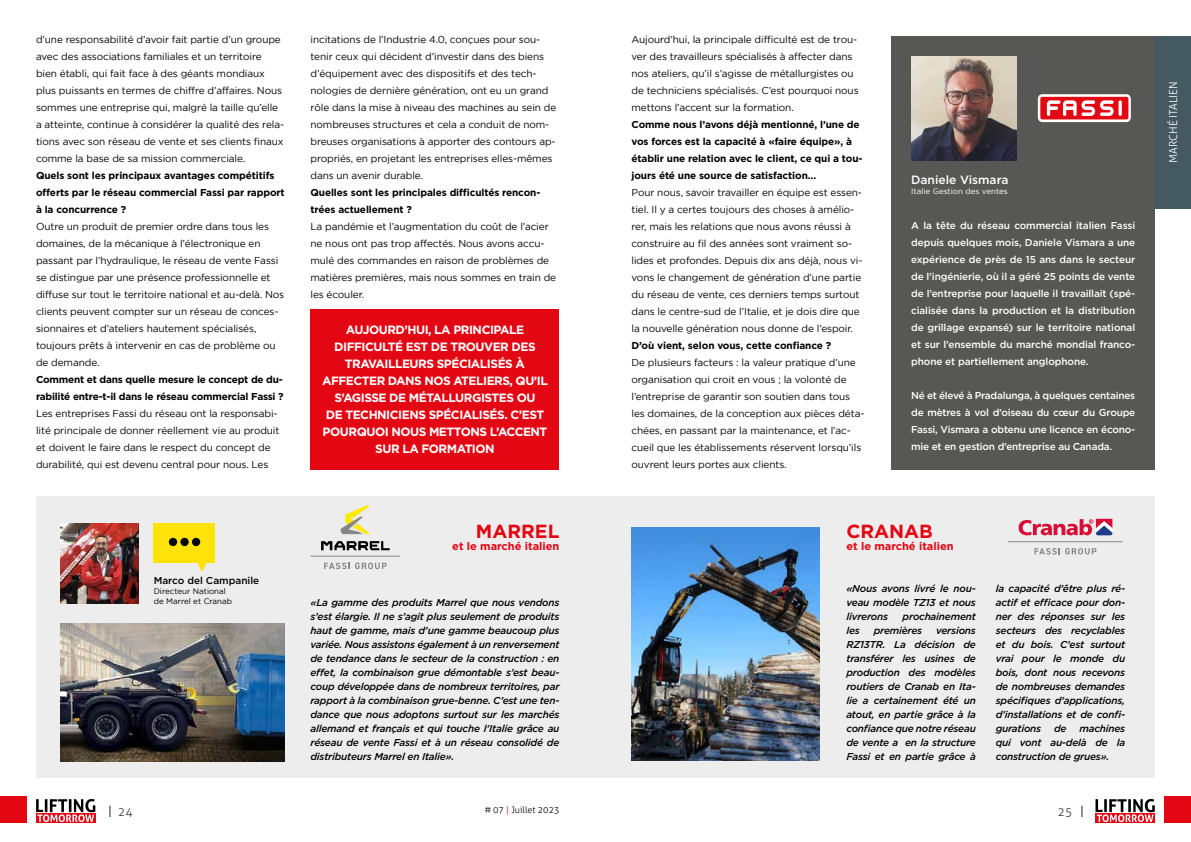
<style>
.page{position:relative;width:1191px;height:842px;background:#fff}
.page>*{position:absolute;margin:0;border:0;box-sizing:border-box;transform-origin:0 0}
.t1{font:700 19px "Gotham";color:#e30613}
.t2{font:700 12px/17px "Gotham";letter-spacing:-.04em;color:#fff;text-align:center}
.t3{font:500 12px "Gotham";color:#fff}
.t4{font:300 12px "Aller";color:#3c3c3b}
.t5{font:700 11px "Gotham";color:#e30613}
.t6{font:300 11px "Aller";color:#fff}
.t7{font:10px/17px "Gotham";letter-spacing:-.01em;color:#000}
.t8{font:italic 500 10px/14px "Gotham";letter-spacing:-.02em;color:#000;text-align:justify}
.t9{font:500 10px/17px "Gotham";letter-spacing:-.02em;color:#fff;text-align:justify}
.t10{font:700 10px/17px "Gotham";letter-spacing:-.01em;color:#000}
.t11{font:500 10px "Gotham";color:#000}
.t12{font:300 9px "Aller";color:#000}
.t13{font:8px/10px "Gotham";color:#000}
.t14{font:8px "Gotham";color:#fff}
.s1{color:#000}
.s2{color:#e30613}
</style>
<div class="page">
<div style="left:36px;top:813px;width:60px;height:10px;background:#e30613"></div>
<svg style="left:36px;top:799px;width:59px;height:23px"></svg>
<div style="left:1095px;top:813px;width:60px;height:10px;background:#e30613"></div>
<svg style="left:1095px;top:799px;width:59px;height:23px"></svg>
<div style="left:1155px;top:36px;width:36px;height:172px;background:#455963"></div>
<div style="left:1164px;top:797px;width:27px;height:26px;background:#e30613"></div>
<div style="left:0;top:797px;width:26px;height:26px;background:#e30613"></div>
<div style="left:310px;top:309px;width:249px;height:161px;background:#e30613"></div>
<div style="left:36px;top:496px;width:1119px;height:281px;background:#ededed"></div>
<div style="left:891px;top:36px;width:264px;height:434px;background:#575756"></div>
<div style="left:153px;top:523px;width:62px;height:39px;background:#fee208"></div>
<svg style="left:193px;top:562px;width:18px;height:10px"></svg>
<div style="left:169px;top:538px;width:8px;height:8px;background:#000;border-radius:50%"></div>
<div style="left:180px;top:538px;width:9px;height:8px;background:#000;border-radius:50%"></div>
<div style="left:192px;top:538px;width:8px;height:8px;background:#000;border-radius:50%"></div>
<img style="left:61px;top:524px;width:78px;height:80px">
<img style="left:61px;top:624px;width:224px;height:138px">
<img style="left:631px;top:527px;width:188px;height:233px">
<svg style="left:1018px;top:519px;width:94px;height:16px"></svg>
<hr style="left:1008px;top:541px;width:114px;height:1px;background:#878787">
<svg style="left:1034px;top:548px;width:62px;height:6px"></svg>
<svg style="left:340px;top:506px;width:30px;height:28px"></svg>
<svg style="left:321px;top:541px;width:69px;height:9px"></svg>
<hr style="left:310px;top:556px;width:90px;height:1px;background:#878787">
<svg style="left:324px;top:563px;width:63px;height:6px"></svg>
<img style="left:911px;top:57px;width:105px;height:103px">
<svg style="left:1037px;top:94px;width:93px;height:28px;background:#ec747b"></svg>
<p class="t7" style="left:36px;top:31px;width:250px">d’une responsabilité d’avoir fait partie d’un groupe avec des associations familiales et un territoire bien établi, qui fait face à des géants mondiaux plus puissants en termes de chiffre d’affaires. Nous sommes une entreprise qui, malgré la taille qu’elle a atteinte, continue à considérer la qualité des rela&shy;tions avec son réseau de vente et ses clients finaux comme la base de sa mission commerciale.</p>
<p class="t10" style="left:36px;top:167px;width:250px">Quels sont les principaux avantages compétitifs offerts par le réseau commercial Fassi par rapport à la concurrence ?</p>
<p class="t7" style="left:36px;top:218px;width:250px">Outre un produit de premier ordre dans tous les domaines, de la mécanique à l’électronique en passant par l’hydraulique, le réseau de vente Fassi se distingue par une présence professionnelle et diffuse sur tout le territoire national et au-delà. Nos clients peuvent compter sur un réseau de conces&shy;sionnaires et d’ateliers hautement spécialisés, toujours prêts à intervenir en cas de problème ou de demande.</p>
<p class="t10" style="left:36px;top:371px;width:249px">Comment et dans quelle mesure le concept de du&shy;rabilité entre-t-il dans le réseau commercial Fassi ?</p>
<p class="t7" style="left:36px;top:405px;width:245px">Les entreprises Fassi du réseau ont la responsabi&shy;lité principale de donner réellement vie au produit et doivent le faire dans le respect du concept de durabilité, qui est devenu central pour nous. Les</p>
<p class="t11" style="left:154px;top:574px;width:107px">Marco del Campanile</p>
<p class="t13" style="left:154px;top:586px;width:80px">Directeur National de Marrel et Cranab</p>
<p class="t7" style="left:310px;top:31px;width:247px">incitations de l’Industrie 4.0, conçues pour sou&shy;tenir ceux qui décident d’investir dans des biens d’équipement avec des dispositifs et des tech&shy;nologies de dernière génération, ont eu un grand rôle dans la mise à niveau des machines au sein de nombreuses structures et cela a conduit de nom&shy;breuses organisations à apporter des contours ap&shy;propriés, en projetant les entreprises elles-mêmes dans un avenir durable.</p>
<p class="t10" style="left:310px;top:184px;width:231px">Quelles sont les principales difficultés rencon&shy;trées actuellement ?</p>
<p class="t7" style="left:310px;top:218px;width:247px">La pandémie et l’augmentation du coût de l’acier ne nous ont pas trop affectés. Nous avons accu&shy;mulé des commandes en raison de problèmes de matières premières, mais nous sommes en train de les écouler.</p>
<p class="t2" style="left:322px;top:321px;width:227px">AUJOURD’HUI, LA PRINCIPALE<br>DIFFICULTÉ EST DE TROUVER DES<br>TRAVAILLEURS SPÉCIALISÉS À<br>AFFECTER DANS NOS ATELIERS, QU’IL<br>S’AGISSE DE MÉTALLURGISTES OU<br>DE TECHNICIENS SPÉCIALISÉS. C’EST<br>POURQUOI NOUS METTONS L’ACCENT<br>SUR LA FORMATION</p>
<h1 class="t1" style="left:476px;top:519px;width:85px">MARREL</h1>
<p class="t5" style="left:452px;top:539px;width:109px">et le marché italien</p>
<p class="t8" style="left:310px;top:596px;width:250px">«La gamme des produits Marrel que nous vendons s’est élargie. Il ne s’agit plus seulement de produits haut de gamme, mais d’une gamme beaucoup plus variée. Nous assistons également à un renversement de tendance dans le secteur de la construction : en effet, la combinaison grue démontable s’est beau&shy;coup développée dans de nombreux territoires, par rapport à la combinaison grue-benne. C’est une ten&shy;dance que nous adoptons surtout sur les marchés allemand et français et qui touche l’Italie grâce au réseau de vente Fassi et à un réseau consolidé de distributeurs Marrel en Italie».</p>
<p class="t7" style="left:631px;top:31px;width:229px">Aujourd’hui, la principale difficulté est de trou&shy;ver des travailleurs spécialisés à affecter dans nos ateliers, qu’il s’agisse de métallurgistes ou de techniciens spécialisés. C’est pourquoi nous mettons l’accent sur la formation.</p>
<p class="t10" style="left:631px;top:116px;width:233px">Comme nous l’avons déjà mentionné, l’une de vos forces est la capacité à «faire équipe», à établir une relation avec le client, ce qui a tou&shy;jours été une source de satisfaction...</p>
<p class="t7" style="left:631px;top:184px;width:232px">Pour nous, savoir travailler en équipe est essen&shy;tiel. Il y a certes toujours des choses à amélio&shy;rer, mais les relations que nous avons réussi à construire au fil des années sont vraiment so&shy;lides et profondes. Depuis dix ans déjà, nous vi&shy;vons le changement de génération d’une partie du réseau de vente, ces derniers temps surtout dans le centre-sud de l’Italie, et je dois dire que la nouvelle génération nous donne de l’espoir.</p>
<p class="t10" style="left:631px;top:337px;width:201px">D’où vient, selon vous, cette confiance ?</p>
<p class="t7" style="left:631px;top:354px;width:234px">De plusieurs facteurs : la valeur pratique d’une organisation qui croit en vous ; la volonté de l’entreprise de garantir son soutien dans tous les domaines, de la conception aux pièces déta&shy;chées, en passant par la maintenance, et l’ac&shy;cueil que les établissements réservent lorsqu’ils ouvrent leurs portes aux clients.</p>
<p class="t3" style="left:911px;top:172px;width:99px">Daniele Vismara</p>
<p class="t14" style="left:911px;top:187px;width:98px">Italie Gestion des ventes</p>
<p class="t9" style="left:911px;top:217px;width:226px">A la tête du réseau commercial italien Fassi depuis quelques mois, Daniele Vismara a une expérience de près de 15 ans dans le secteur de l’ingénierie, où il a géré 25 points de vente de l’entreprise pour laquelle il travaillait (spé&shy;cialisée dans la production et la distribution de grillage expansé) sur le territoire national et sur l’ensemble du marché mondial franco&shy;phone et partiellement anglophone.</p>
<p class="t9" style="left:911px;top:387px;width:226px">Né et élevé à Pradalunga, à quelques centaines de mètres à vol d’oiseau du cœur du Groupe Fassi, Vismara a obtenu une licence en écono&shy;mie et en gestion d’entreprise au Canada.</p>
<h1 class="t1" style="left:846px;top:519px;width:88px">CRANAB</h1>
<p class="t5" style="left:846px;top:539px;width:109px">et le marché italien</p>
<p class="t8" style="left:846px;top:582px;width:131px">«Nous avons livré le nou&shy;veau modèle TZ13 et nous livrerons</p>
<p class="t8" style="left:902px;top:610px;width:75px">prochainement</p>
<p class="t8" style="left:846px;top:624px;width:15px">les</p>
<p class="t8" style="left:873px;top:624px;width:50px">premières</p>
<p class="t8" style="left:846px;top:624px;width:131px;text-indent:90px">versions RZ13TR. La décision de transférer les usines de production des modèles routiers de Cranab en Ita&shy;lie a certainement été un atout, en partie grâce à la confiance que notre réseau de vente a en la structure Fassi et en partie grâce à</p>
<p class="t8" style="left:995px;top:582px;width:131px">la capacité d’être plus ré&shy;actif et efficace pour don&shy;ner des réponses sur les secteurs des recyclables et du bois. C’est surtout vrai pour le monde du bois, dont nous recevons de nombreuses demandes spécifiques d’applications, d’installations et de confi&shy;gurations</p>
<p class="t8" style="left:995px;top:722px;width:131px;text-indent:84px">machines qui vont au-delà de la construction de grues».</p>
<p class="t8" style="left:1054px;top:722px;width:14px">de</p>
<p class="t4" style="left:108px;top:804px;width:26px"><span class="s1">|</span> 24</p>
<p class="t12" style="left:484px;top:804px;width:77px"># 07 <span class="s2">|</span> Juillet 2023</p>
<p class="t4" style="left:1057px;top:804px;width:28px">25 <span class="s1">|</span></p>
<p class="t6" style="left:1166px;top:163px;width:83px;rotate:-90deg">MARCHÉ ITALIEN</p>
</div>
